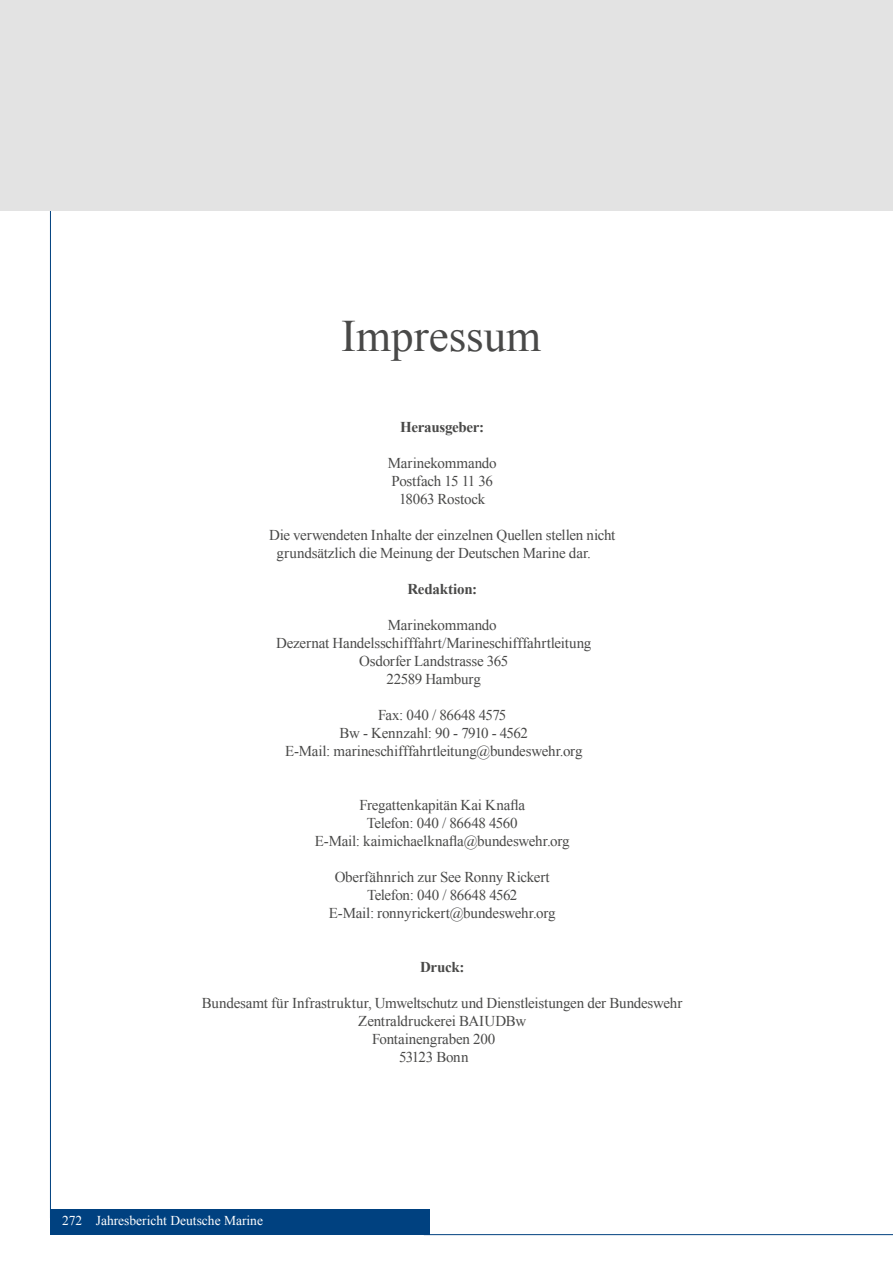
<style>
.page{position:relative;width:893px;height:1263px;background:#fff}
.page>*{position:absolute;margin:0;border:0;box-sizing:border-box;transform-origin:0 0}
.t1{font:45px "Times New Roman";color:#494948}
.t2{font:15px/18px "Times New Roman";letter-spacing:-.015em;color:#494948;text-align:center}
.t3{font:700 15px "Times New Roman";letter-spacing:-.02em;color:#494948}
.t4{font:13.5px "Times New Roman";color:#fff}
</style>
<div class="page">
<hr style="left:424px;top:1234px;width:469px;height:1px;background:#004180">
<hr style="left:50px;top:209px;width:1px;height:1009px;background:#004180">
<div style="left:0;top:0;width:893px;height:210px;background:#e3e3e3"></div>
<div style="left:50px;top:1209px;width:379px;height:26px;background:#004180"></div>
<h1 class="t1" style="left:341px;top:306px;width:201px">Impressum</h1>
<p class="t3" style="left:400px;top:417px;width:86px">Herausgeber:</p>
<p class="t2" style="left:388px;top:454px;width:110px">Marinekommando<br>Postfach 15 11 36<br>18063 Rostock</p>
<p class="t2" style="left:277px;top:526px;width:340px;text-align:left;text-indent:-7px">Die verwendeten Inhalte der einzelnen Quellen stellen nicht grundsätzlich die Meinung der Deutschen Marine dar.</p>
<p class="t3" style="left:407px;top:579px;width:71px">Redaktion:</p>
<p class="t2" style="left:388px;top:616px;width:110px">Marinekommando</p>
<p class="t2" style="left:276px;top:634px;width:317px">Dezernat Handelsschifffahrt/Marineschifffahrtleitung</p>
<p class="t2" style="left:359px;top:652px;width:151px">Osdorfer Landstrasse 365</p>
<p class="t2" style="left:387px;top:670px;width:96px">22589 Hamburg</p>
<p class="t2" style="left:378px;top:706px;width:130px">Fax: 040 / 86648 4575</p>
<p class="t2" style="left:340px;top:724px;width:190px">Bw - Kennzahl: 90 - 7910 - 4562</p>
<p class="t2" style="left:285px;top:742px;width:299px">E-Mail: marineschifffahrtleitung@bundeswehr.org</p>
<p class="t2" style="left:315px;top:796px;width:256px">Fregattenkapitän Kai Knafla<br>Telefon: 040 / 86648 4560<br>E-Mail: kaimichaelknafla@bundeswehr.org</p>
<p class="t2" style="left:329px;top:868px;width:228px">Oberfähnrich zur See Ronny Rickert<br>Telefon: 040 / 86648 4562<br>E-Mail: ronnyrickert@bundeswehr.org</p>
<p class="t3" style="left:420px;top:957px;width:46px">Druck:</p>
<p class="t2" style="left:202px;top:994px;width:482px">Bundesamt für Infrastruktur, Umweltschutz und Dienstleistungen der Bundeswehr</p>
<p class="t2" style="left:358px;top:1012px;width:169px">Zentraldruckerei BAIUDBw</p>
<p class="t2" style="left:372px;top:1030px;width:125px">Fontainengraben 200</p>
<p class="t2" style="left:399px;top:1048px;width:71px">53123 Bonn</p>
<p class="t4" style="left:62px;top:1211px;width:202px">272 Jahresbericht Deutsche Marine</p>
</div>
